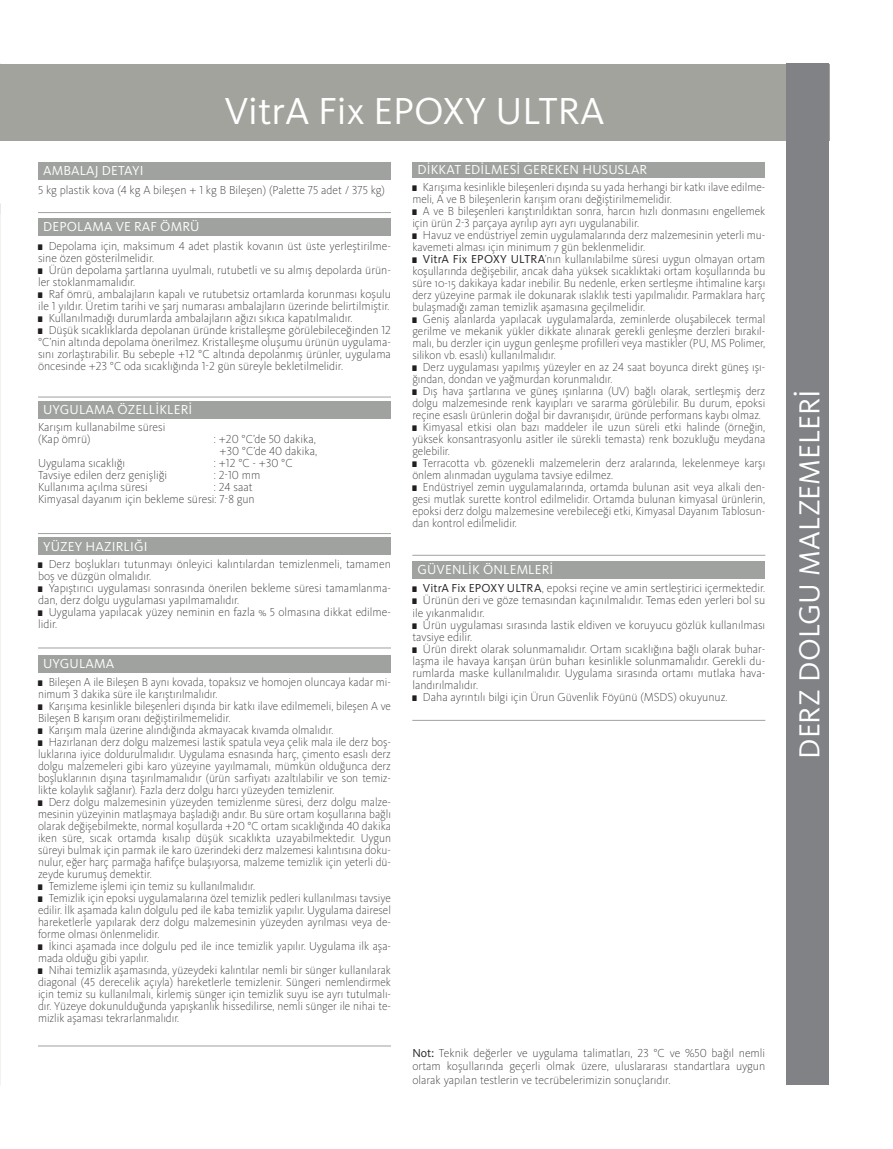
<style>
.page{position:relative;width:893px;height:1149px;background:#fff}
.page>*{position:absolute;margin:0;border:0;box-sizing:border-box;transform-origin:0 0}
.t1{font:39px "Kievit Pro";color:#fff}
.t2{font:30px "Kievit Pro";color:#fff}
.t3{font:13.5px "Kievit Pro";letter-spacing:.01em;color:#fff}
.t4{font:200 12px/12px "Kievit Pro";color:#231f20}
.s1{font-family:"Carta";font-weight:400;font-size:7.05px}
.s2{font-weight:400}
</style>
<div class="page">
<img style="left:0;top:430px;width:1px;height:229px">
<div style="left:0;top:64px;width:829px;height:76px;background:#a2a39d"></div>
<div style="left:787px;top:64px;width:42px;height:1020px;background:#808285"></div>
<div style="left:38px;top:655px;width:353px;height:17px;background:#9fa29e"></div>
<div style="left:412px;top:162px;width:353px;height:15px;background:#9fa29e"></div>
<hr style="left:38px;top:1045px;width:353px;height:1px;background:#9fa29e">
<div style="left:38px;top:162px;width:353px;height:17px;background:#9fa29e"></div>
<div style="left:38px;top:218px;width:353px;height:17px;background:#9fa29e"></div>
<div style="left:412px;top:561px;width:353px;height:17px;background:#9fa29e"></div>
<hr style="left:38px;top:212px;width:353px;height:1px;background:#9fa29e">
<hr style="left:412px;top:554px;width:353px;height:1px;background:#9fa29e">
<hr style="left:412px;top:719px;width:353px;height:1px;background:#9fa29e">
<div style="left:38px;top:537px;width:353px;height:17px;background:#9fa29e"></div>
<div style="left:38px;top:401px;width:353px;height:17px;background:#9fa29e"></div>
<hr style="left:38px;top:533px;width:353px;height:1px;background:#9fa29e">
<hr style="left:38px;top:396px;width:353px;height:1px;background:#9fa29e">
<hr style="left:38px;top:647px;width:353px;height:1px;background:#9fa29e">
<p class="t3" style="left:43px;top:162px;width:102px">AMBALAJ DETAYI</p>
<h1 class="t1" style="left:225px;top:88px;width:381px">VitrA Fix EPOXY ULTRA</h1>
<p class="t3" style="left:417px;top:161px;width:231px">DİKKAT EDİLMESİ GEREKEN HUSUSLAR</p>
<p class="t4" style="left:38px;top:183px;width:348px">5 kg plastik kova (4 kg A bileşen + 1 kg B Bileşen) (Palette 75 adet / 375 kg)</p>
<p class="t3" style="left:43px;top:218px;width:158px">DEPOLAMA VE RAF ÖMRÜ</p>
<p class="t4" style="left:38px;top:239px;width:354px"><span class="s1">à</span> Depolama için, maksimum 4 adet plastik kovanın üst üste yerleştirilme&shy;sine özen gösterilmelidir.<br><span class="s1">à</span> Ürün depolama şartlarına uyulmalı, rutubetli ve su almış depolarda ürün&shy;ler stoklanmamalıdır.<br><span class="s1">à</span> Raf ömrü, ambalajların kapalı ve rutubetsiz ortamlarda korunması koşulu ile 1 yıldır. Üretim tarihi ve şarj numarası ambalajların üzerinde belirtilmiştir. <span class="s1">à</span> Kullanılmadığı durumlarda ambalajların ağızı sıkıca kapatılmalıdır.<br><span class="s1">à</span> Düşük sıcaklıklarda depolanan üründe kristalleşme görülebileceğinden 12 °C’nin altında depolama önerilmez. Kristalleşme oluşumu ürünün uygulama&shy;sını zorlaştırabilir. Bu sebeple +12 °C altında depolanmış ürünler, uygulama öncesinde +23 °C oda sıcaklığında 1-2 gün süreyle bekletilmelidir.</p>
<p class="t3" style="left:43px;top:401px;width:151px">UYGULAMA ÖZELLİKLERİ</p>
<p class="t4" style="left:38px;top:421px;width:129px">Karışım kullanabilme süresi (Kap ömrü)</p>
<p class="t4" style="left:214px;top:433px;width:105px;text-align:center">: +20 °C’de 50 dakika, +30 °C’de 40 dakika,</p>
<p class="t4" style="left:38px;top:457px;width:89px">Uygulama sıcaklığı</p>
<p class="t4" style="left:214px;top:457px;width:80px">: +12 °C - +30 °C</p>
<p class="t4" style="left:38px;top:469px;width:131px">Tavsiye edilen derz genişliği</p>
<p class="t4" style="left:214px;top:469px;width:48px">: 2-10 mm</p>
<p class="t4" style="left:38px;top:481px;width:111px">Kullanıma açılma süresi</p>
<p class="t4" style="left:38px;top:481px;width:218px;text-align:right">: 24 saat<br>Kimyasal dayanım için bekleme süresi: 7-8 gun</p>
<p class="t3" style="left:43px;top:538px;width:106px">YÜZEY HAZIRLIĞI</p>
<p class="t4" style="left:38px;top:557px;width:354px"><span class="s1">à</span> Derz boşlukları tutunmayı önleyici kalıntılardan temizlenmeli, tamamen boş ve düzgün olmalıdır.<br><span class="s1">à</span> Yapıştırıcı uygulaması sonrasında önerilen bekleme süresi tamamlanma&shy;dan, derz dolgu uygulaması yapılmamalıdır.<br><span class="s1">à</span> Uygulama yapılacak yüzey neminin en fazla % 5 olmasına dikkat edilme&shy;lidir.</p>
<p class="t3" style="left:43px;top:655px;width:73px">UYGULAMA</p>
<p class="t4" style="left:38px;top:675px;width:354px"><span class="s1">à</span> Bileşen A ile Bileşen B aynı kovada, topaksız ve homojen oluncaya kadar mi&shy;nimum 3 dakika süre ile karıştırılmalıdır.<br><span class="s1">à</span> Karışıma kesinlikle bileşenleri dışında bir katkı ilave edilmemeli, bileşen A ve Bileşen B karışım oranı değiştirilmemelidir.<br><span class="s1">à</span> Karışım mala üzerine alındığında akmayacak kıvamda olmalıdır.<br><span class="s1">à</span> Hazırlanan derz dolgu malzemesi lastik spatula veya çelik mala ile derz boş&shy;luklarına iyice doldurulmalıdır. Uygulama esnasında harç, çimento esaslı derz dolgu malzemeleri gibi karo yüzeyine yayılmamalı, mümkün olduğunca derz boşluklarının dışına taşırılmamalıdır (ürün sarfiyatı azaltılabilir ve son temiz&shy;likte kolaylık sağlanır). Fazla derz dolgu harcı yüzeyden temizlenir.<br><span class="s1">à</span> Derz dolgu malzemesinin yüzeyden temizlenme süresi, derz dolgu malze&shy;mesinin yüzeyinin matlaşmaya başladığı andır. Bu süre ortam koşullarına bağlı olarak değişebilmekte, normal koşullarda +20 °C ortam sıcaklığında 40 dakika iken süre, sıcak ortamda kısalıp düşük sıcaklıkta uzayabilmektedir. Uygun süreyi bulmak için parmak ile karo üzerindeki derz malzemesi kalıntısına doku&shy;nulur, eğer harç parmağa hafifçe bulaşıyorsa, malzeme temizlik için yeterli dü&shy;zeyde kurumuş demektir.<br><span class="s1">à</span> Temizleme işlemi için temiz su kullanılmalıdır.<br><span class="s1">à</span> Temizlik için epoksi uygulamalarına özel temizlik pedleri kullanılması tavsiye edilir. İlk aşamada kalın dolgulu ped ile kaba temizlik yapılır. Uygulama dairesel hareketlerle yapılarak derz dolgu malzemesinin yüzeyden ayrılması veya de&shy;forme olması önlenmelidir.<br><span class="s1">à</span> İkinci aşamada ince dolgulu ped ile ince temizlik yapılır. Uygulama ilk aşa&shy;mada olduğu gibi yapılır.<br><span class="s1">à</span> Nihai temizlik aşamasında, yüzeydeki kalıntılar nemli bir sünger kullanılarak diagonal (45 derecelik açıyla) hareketlerle temizlenir. Süngeri nemlendirmek için temiz su kullanılmalı, kirlemiş sünger için temizlik suyu ise ayrı tutulmalı&shy;dır. Yüzeye dokunulduğunda yapışkanlık hissedilirse, nemli sünger ile nihai te&shy;mizlik aşaması tekrarlanmalıdır.</p>
<p class="t4" style="left:412px;top:181px;width:354px"><span class="s1">à</span> Karışıma kesinlikle bileşenleri dışında su yada herhangi bir katkı ilave edilme&shy;meli, A ve B bileşenlerin karışım oranı değiştirilmemelidir.<br><span class="s1">à</span> A ve B bileşenleri karıştırıldıktan sonra, harcın hızlı donmasını engellemek için ürün 2-3 parçaya ayrılıp ayrı ayrı uygulanabilir.<br><span class="s1">à</span> Havuz ve endüstriyel zemin uygulamalarında derz malzemesinin yeterli mu&shy;kavemeti alması için minimum 7 gün beklenmelidir.<br><span class="s1">à</span> <span class="s2">VitrA Fix EPOXY ULTRA</span>’nın kullanılabilme süresi uygun olmayan ortam koşullarında değişebilir, ancak daha yüksek sıcaklıktaki ortam koşullarında bu süre 10-15 dakikaya kadar inebilir. Bu nedenle, erken sertleşme ihtimaline karşı derz yüzeyine parmak ile dokunarak ıslaklık testi yapılmalıdır. Parmaklara harç bulaşmadığı zaman temizlik aşamasına geçilmelidir.<br><span class="s1">à</span> Geniş alanlarda yapılacak uygulamalarda, zeminlerde oluşabilecek termal gerilme ve mekanik yükler dikkate alınarak gerekli genleşme derzleri bırakıl&shy;malı, bu derzler için uygun genleşme profilleri veya mastikler (PU, MS Polimer, silikon vb. esaslı) kullanılmalıdır.<br><span class="s1">à</span> Derz uygulaması yapılmış yüzeyler en az 24 saat boyunca direkt güneş ışı&shy;ğından, dondan ve yağmurdan korunmalıdır.<br><span class="s1">à</span> Dış hava şartlarına ve güneş ışınlarına (UV) bağlı olarak, sertleşmiş derz dolgu malzemesinde renk kayıpları ve sararma görülebilir. Bu durum, epoksi reçine esaslı ürünlerin doğal bir davranışıdır, üründe performans kaybı olmaz. <span class="s1">à</span> Kimyasal etkisi olan bazı maddeler ile uzun süreli etki halinde (örneğin, yüksek konsantrasyonlu asitler ile sürekli temasta) renk bozukluğu meydana gelebilir.<br><span class="s1">à</span> Terracotta vb. gözenekli malzemelerin derz aralarında, lekelenmeye karşı önlem alınmadan uygulama tavsiye edilmez.<br><span class="s1">à</span> Endüstriyel zemin uygulamalarında, ortamda bulunan asit veya alkali den&shy;gesi mutlak surette kontrol edilmelidir. Ortamda bulunan kimyasal ürünlerin, epoksi derz dolgu malzemesine verebileceği etki, Kimyasal Dayanım Tablosun&shy;dan kontrol edilmelidir.</p>
<p class="t3" style="left:417px;top:561px;width:137px">GÜVENLİK ÖNLEMLERİ</p>
<p class="t4" style="left:412px;top:582px;width:354px"><span class="s1">à</span> <span class="s2">VitrA Fix EPOXY ULTRA</span>, epoksi reçine ve amin sertleştirici içermektedir. <span class="s1">à</span> Ürünün deri ve göze temasından kaçınılmalıdır. Temas eden yerleri bol su ile yıkanmalıdır.<br><span class="s1">à</span> Ürün uygulaması sırasında lastik eldiven ve koruyucu gözlük kullanılması tavsiye edilir.<br><span class="s1">à</span> Ürün direkt olarak solunmamalıdır. Ortam sıcaklığına bağlı olarak buhar&shy;laşma ile havaya karışan ürün buharı kesinlikle solunmamalıdır. Gerekli du&shy;rumlarda maske kullanılmalıdır. Uygulama sırasında ortamı mutlaka hava&shy;landırılmalıdır.<br><span class="s1">à</span> Daha ayrıntılı bilgi için Ürun Güvenlik Föyünü (MSDS) okuyunuz.</p>
<p class="t4" style="left:412px;top:1045px;width:354px;line-height:13.5px;text-align:justify"><span class="s2">Not:</span> Teknik değerler ve uygulama talimatları, 23 °C ve %50 bağıl nemli ortam koşullarında geçerli olmak üzere, uluslararası standartlara uygun olarak yapılan testlerin ve tecrübelerimizin sonuçlarıdır.</p>
<h2 class="t2" style="left:791px;top:758px;width:370px;rotate:-90deg">DERZ DOLGU MALZEMELERİ</h2>
</div>
